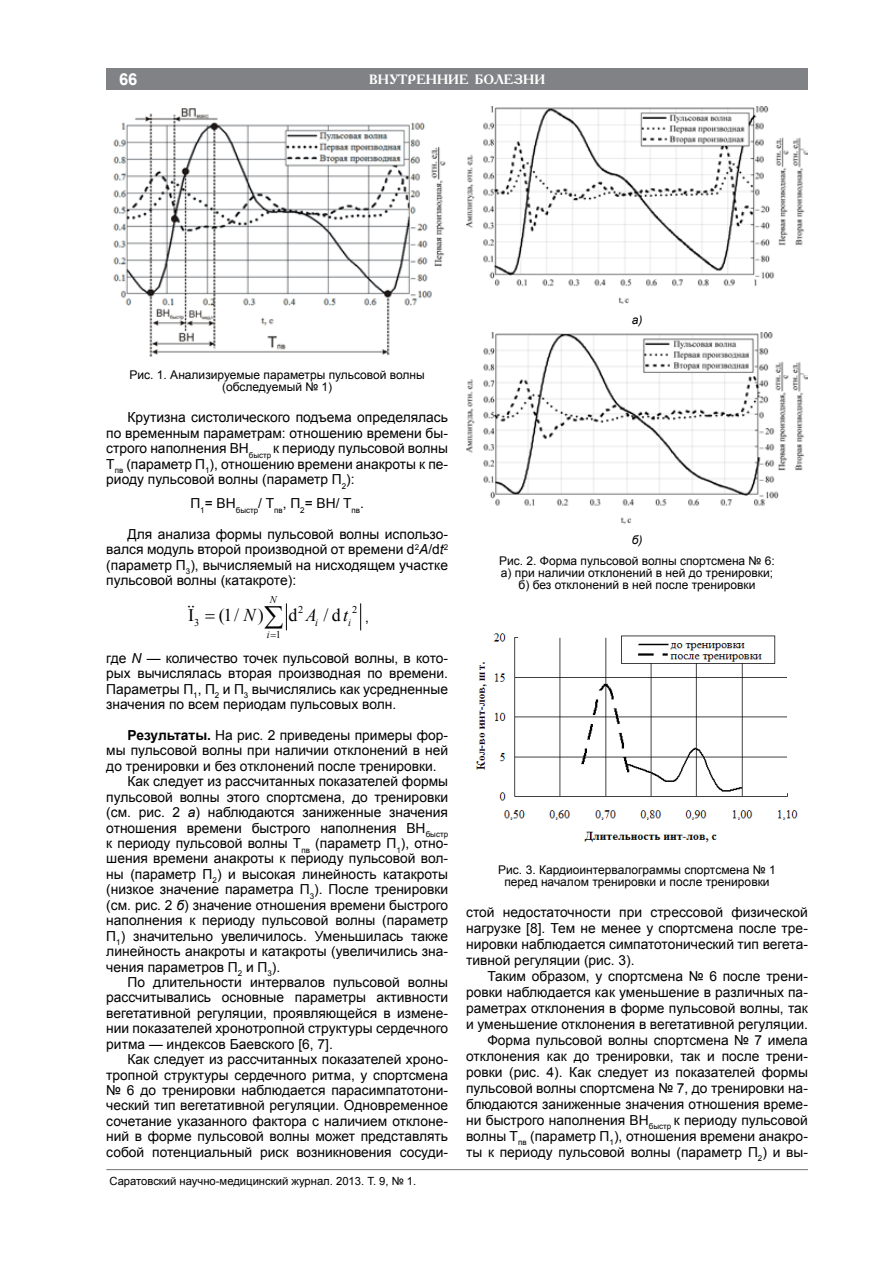
<style>
.page{position:relative;width:893px;height:1263px;background:#fff}
.page>*{position:absolute;margin:0;border:0;box-sizing:border-box;transform-origin:0 0}
.t1{font:18px "Times New Roman";color:#000}
.t2{font:italic 18px "Times New Roman";color:#000}
.t3{font:700 16.5px "Arial";color:#fff}
.t4{font:13.8px/16px "Arial";color:#000;text-align:justify}
.t5{font:700 13.5px "Academy C";color:#fff}
.t6{font:12px/12px "Arial";color:#000;text-align:center}
.t7{font:italic 12px "Arial";color:#000}
.t8{font:11.25px "Arial";color:#000}
.t9{font:10.35px "Times New Roman";color:#000}
.t10{font:italic 10.35px "Times New Roman";color:#000}
.s1{font-style:italic}
.s2{font-style:normal}
.s3{font-weight:700}
</style>
<div class="page">
<hr style="left:106px;top:1169px;width:702px;height:1px;background:#808285">
<div style="left:106px;top:68px;width:702px;height:21px;background:#808285"></div>
<svg style="left:360px;top:604px;width:1px;height:26px"></svg>
<img style="left:113px;top:108px;width:333px;height:249px">
<img style="left:466px;top:106px;width:342px;height:197px">
<img style="left:466px;top:332px;width:342px;height:192px">
<img style="left:475px;top:633px;width:323px;height:210px">
<svg style="left:285px;top:604px;width:2px;height:27px"></svg>
<p class="t3" style="left:119px;top:68px;width:20px">66</p>
<p class="t5" style="left:369px;top:71px;width:177px">внутренние болезни</p>
<p class="t6" style="left:130px;top:369px;width:297px">Рис. 1. Анализируемые параметры пульсовой волны (обследуемый № 1)</p>
<p class="t7" style="left:632px;top:312px;width:12px">а)</p>
<p class="t4" style="left:106px;top:410px;width:343px;line-height:15.5px;text-indent:21px">Крутизна систолического подъема определялась по временным параметрам: отношению времени бы&shy;строго наполнения ВН<sub>быстр</sub> к периоду пульсовой волны T<sub>пв</sub> (параметр П<sub>1</sub>), отношению времени анакроты к пе&shy;риоду пульсовой волны (параметр П<sub>2</sub>):</p>
<p class="t4" style="left:190px;top:495px;width:175px">П<sub>1</sub>= ВН<sub>быстр</sub>/ T<sub>пв</sub>, П<sub>2</sub>= ВН/ T<sub>пв</sub>.</p>
<p class="t4" style="left:106px;top:526px;width:343px;line-height:15.5px;text-indent:21px">Для анализа формы пульсовой волны использо&shy;вался модуль второй производной от времени d<sup>2</sup><span class="s1">A</span>/d<span class="s1">t</span><sup>2 </sup>(параметр П<sub>3</sub>), вычисляемый на нисходящем участке пульсовой волны (катакроте):</p>
<p class="t9" style="left:298px;top:603px;width:7px">2</p>
<p class="t9" style="left:352px;top:603px;width:7px">2</p>
<p class="t9" style="left:194px;top:616px;width:7px">3</p>
<p class="t9" style="left:276px;top:628px;width:7px">1</p>
<p class="t10" style="left:270px;top:592px;width:8px">N</p>
<h1 class="t1" style="left:219px;top:603px;width:46px">(1/ )</h1>
<h1 class="t1" style="left:288px;top:603px;width:10px">d</h1>
<h1 class="t2" style="left:306px;top:603px;width:44px">A <span class="s2">/d</span>t</h1>
<h1 class="t2" style="left:244px;top:603px;width:14px">N</h1>
<p class="t10" style="left:315px;top:615px;width:4px">i</p>
<p class="t10" style="left:348px;top:615px;width:4px">i</p>
<p class="t4" style="left:365px;top:610px;width:5px">,</p>
<p class="t4" style="left:106px;top:650px;width:343px;line-height:15.5px">где <span class="s1">N</span> — количество точек пульсовой волны, в кото&shy;рых вычислялась вторая производная по времени.<br>Параметры П<sub>1</sub>, П<sub>2</sub> и П<sub>3</sub> вычислялись как усредненные значения по всем периодам пульсовых волн.</p>
<p class="t4" style="left:128px;top:727px;width:322px"><span class="s3">Результаты.</span> На рис. 2 приведены примеры фор-</p>
<p class="t4" style="left:106px;top:743px;width:343px">мы пульсовой волны при наличии отклонений в ней</p>
<p class="t4" style="left:106px;top:758px;width:332px">до тренировки и без отклонений после тренировки.</p>
<p class="t4" style="left:128px;top:774px;width:322px">Как следует из рассчитанных показателей формы</p>
<p class="t4" style="left:106px;top:789px;width:343px">пульсовой волны этого спортсмена, до тренировки</p>
<p class="t4" style="left:106px;top:804px;width:343px">(см. рис. 2 <span class="s1">а</span>) наблюдаются заниженные значения</p>
<p class="t4" style="left:106px;top:820px;width:343px">отношения времени быстрого наполнения ВН<sub>быстр</sub></p>
<p class="t4" style="left:106px;top:835px;width:343px">к периоду пульсовой волны T<sub>пв</sub> (параметр П<sub>1</sub>), отно-</p>
<p class="t4" style="left:106px;top:851px;width:343px">шения времени анакроты к периоду пульсовой вол-</p>
<p class="t4" style="left:106px;top:866px;width:343px">ны (параметр П<sub>2</sub>) и высокая линейность катакроты</p>
<p class="t4" style="left:106px;top:882px;width:343px">(низкое значение параметра П<sub>3</sub>). После тренировки</p>
<p class="t4" style="left:106px;top:897px;width:343px">(см. рис. 2 <span class="s1">б</span>) значение отношения времени быстрого</p>
<p class="t4" style="left:106px;top:912px;width:343px">наполнения к периоду пульсовой волны (параметр</p>
<p class="t4" style="left:106px;top:928px;width:343px">П<sub>1</sub>) значительно увеличилось. Уменьшилась также</p>
<p class="t4" style="left:106px;top:943px;width:343px">линейность анакроты и катакроты (увеличились зна-</p>
<p class="t4" style="left:106px;top:959px;width:176px">чения параметров П<sub>2</sub> и П<sub>3</sub>).</p>
<p class="t4" style="left:128px;top:974px;width:322px">По длительности интервалов пульсовой волны</p>
<p class="t4" style="left:106px;top:990px;width:343px">рассчитывались основные параметры активности</p>
<p class="t4" style="left:106px;top:1005px;width:343px">вегетативной регуляции, проявляющейся в измене-</p>
<p class="t4" style="left:106px;top:1020px;width:343px">нии показателей хронотропной структуры сердечного</p>
<p class="t4" style="left:106px;top:1036px;width:228px">ритма — индексов Баевского [6, 7].</p>
<p class="t4" style="left:128px;top:1051px;width:322px">Как следует из рассчитанных показателей хроно-</p>
<p class="t4" style="left:106px;top:1067px;width:343px">тропной структуры сердечного ритма, у спортсмена</p>
<p class="t4" style="left:106px;top:1082px;width:343px">№ 6 до тренировки наблюдается парасимпатотони-</p>
<p class="t4" style="left:106px;top:1098px;width:343px">ческий тип вегетативной регуляции. Одновременное</p>
<p class="t4" style="left:106px;top:1113px;width:343px">сочетание указанного фактора с наличием отклоне-</p>
<p class="t4" style="left:106px;top:1128px;width:343px">ний в форме пульсовой волны может представлять</p>
<p class="t4" style="left:106px;top:1144px;width:343px">собой потенциальный риск возникновения сосуди-</p>
<p class="t10" style="left:267px;top:628px;width:4px">i</p>
<p class="t8" style="left:109px;top:1174px;width:308px">Саратовский научно-медицинский журнал. 2013. Т. 9, № 1.</p>
<p class="t7" style="left:632px;top:532px;width:12px">б)</p>
<p class="t6" style="left:499px;top:555px;width:277px">Рис. 2. Форма пульсовой волны спортсмена № 6: а) при наличии отклонений в ней до тренировки; б) без отклонений в ней после тренировки</p>
<p class="t6" style="left:498px;top:864px;width:279px">Рис. 3. Кардиоинтервалограммы спортсмена № 1 перед началом тренировки и после тренировки</p>
<p class="t4" style="left:466px;top:904px;width:343px">стой недостаточности при стрессовой физической нагрузке [8]. Тем не менее у спортсмена после тре&shy;нировки наблюдается симпатотонический тип вегета&shy;тивной регуляции (рис. 3).</p>
<p class="t4" style="left:466px;top:968px;width:343px;text-align:right">Таким образом, у спортсмена № 6 после трени&shy;ровки наблюдается как уменьшение в различных па&shy;раметрах отклонения в форме пульсовой волны, так и уменьшение отклонения в вегетативной регуляции.<br>Форма пульсовой волны спортсмена № 7 имела отклонения как до тренировки, так и после трени&shy;ровки (рис. 4). Как следует из показателей формы пульсовой волны спортсмена № 7, до тренировки на&shy;блюдаются заниженные значения отношения време&shy;ни быстрого наполнения ВН<sub>быстр</sub> к периоду пульсовой волны T<sub>пв</sub> (параметр П<sub>1</sub>), отношения времени анакро&shy;ты к периоду пульсовой волны (параметр П<sub>2</sub>) и вы-</p>
</div>
